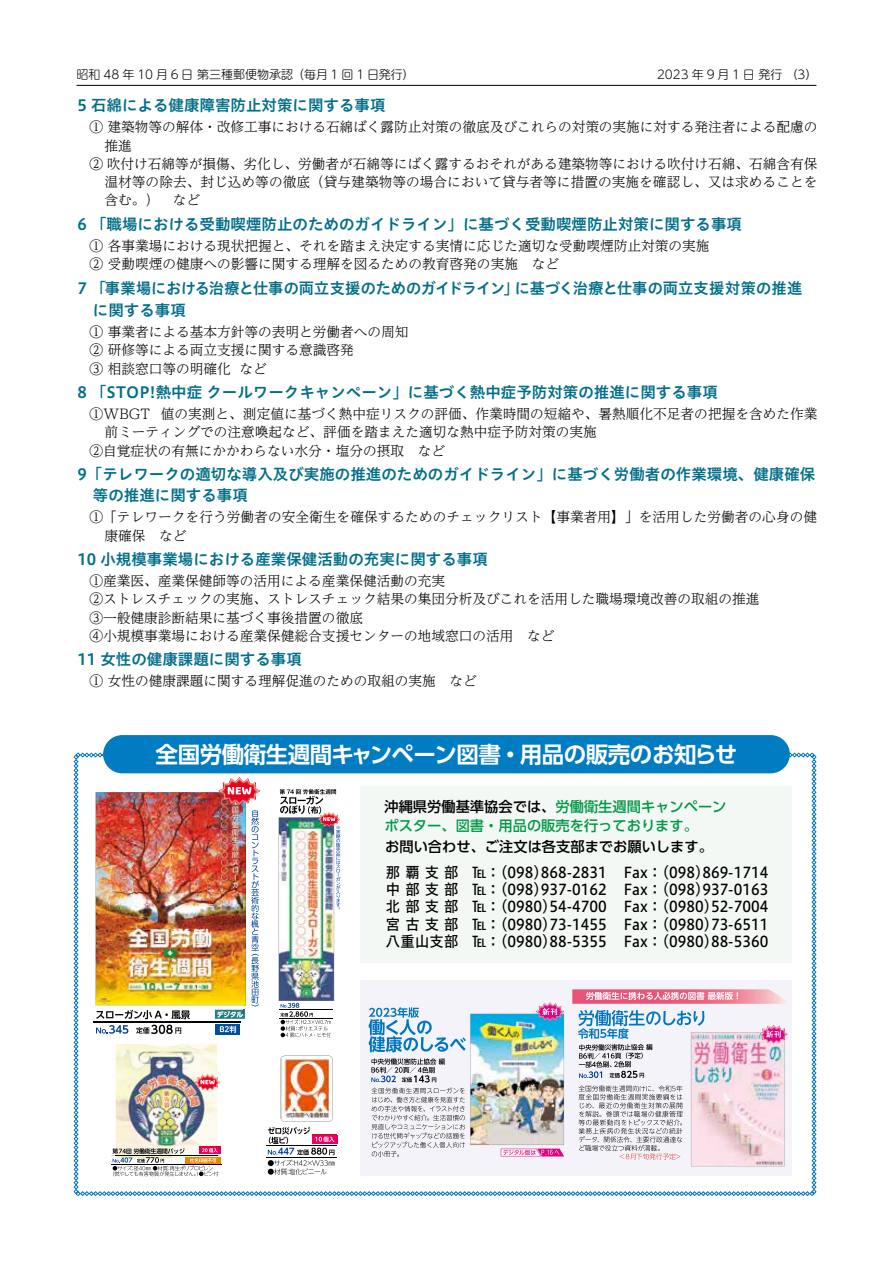
<style>
.page{position:relative;width:893px;height:1263px;background:#fff}
.page>*{position:absolute;margin:0;border:0;box-sizing:border-box;transform-origin:0 0}
.t1{font:700 22.5px "UD Shin Go Pr 6 De";letter-spacing:-.02em;color:#fff}
.t2{font:15.45px/22.5px "Hiragino UD Sans Std W6";color:#026e89}
.t3{font:15px/17.1px "Hiragino UD Sans Std W5";color:#000;text-align:justify;scale:.95 1}
.t4{font:500 14.25px/19.5px "UD Shin Go Pr 6";color:#094}
.t5{font:500 14.25px "UD Shin Go Pr 6";color:#000}
.t6{font:300 13.65px/18.3px "UD Reimin Pro";color:#000}
.t7{font:300 12px "UD Shin M Go Pro";color:#000}
.s1{color:#000}
</style>
<div class="page">
<hr style="left:77px;top:85px;width:739px;height:1px;background:#000">
<div style="left:103px;top:735px;width:687px;height:38px;background:#007cc3;border-radius:19px"></div>
<img style="left:74px;top:753px;width:742px;height:443px">
<p class="t7" style="left:77px;top:65px;width:339px">昭和 48 年 10 月 6 日 第三種郵便物承認（毎月 1 回 1 日発行）</p>
<p class="t7" style="left:657px;top:65px;width:162px">2023 年 9 月1 日 発行（3）</p>
<p class="t2" style="left:77px;top:93px;width:310px">5 石綿による健康障害防止対策に関する事項</p>
<p class="t6" style="left:89px;top:117px;width:729px">① 建築物等の解体・改修工事における石綿ばく露防止対策の徹底及びこれらの対策の実施に対する発注者による配慮の</p>
<p class="t6" style="left:104px;top:136px;width:29px">推進</p>
<p class="t6" style="left:89px;top:154px;width:729px">② 吹付け石綿等が損傷、劣化し、労働者が石綿等にばく露するおそれがある建築物等における吹付け石綿、石綿含有保</p>
<p class="t6" style="left:104px;top:172px;width:714px">温材等の除去、封じ込め等の徹底（貸与建築物等の場合において貸与者等に措置の実施を確認し、又は求めることを</p>
<p class="t6" style="left:104px;top:190px;width:97px">含む。）　など</p>
<p class="t2" style="left:77px;top:212px;width:666px">6 「職場における受動喫煙防止のためのガイドライン」に基づく受動喫煙防止対策に関する事項</p>
<p class="t6" style="left:89px;top:236px;width:621px">① 各事業場における現状把握と、それを踏まえ決定する実情に応じた適切な受動喫煙防止対策の実施<br>② 受動喫煙の健康への影響に関する理解を図るための教育啓発の実施　など</p>
<p class="t2" style="left:77px;top:276px;width:726px">7 「事業場における治療と仕事の両立支援のためのガイドライン」に基づく治療と仕事の両立支援対策の推進　に関する事項</p>
<p class="t6" style="left:89px;top:322px;width:321px">① 事業者による基本方針等の表明と労働者への周知<br>② 研修等による両立支援に関する意識啓発<br>③ 相談窓口等の明確化 など</p>
<p class="t2" style="left:77px;top:380px;width:642px">8 「STOP!熱中症 クールワークキャンペーン」に基づく熱中症予防対策の推進に関する事項</p>
<p class="t6" style="left:89px;top:404px;width:729px">①WBGT 値の実測と、測定値に基づく熱中症リスクの評価、作業時間の短縮や、暑熱順化不足者の把握を含めた作業</p>
<p class="t6" style="left:104px;top:423px;width:494px">前ミーティングでの注意喚起など、評価を踏まえた適切な熱中症予防対策の実施</p>
<p class="t6" style="left:89px;top:441px;width:357px">②自覚症状の有無にかかわらない水分・塩分の摂取　など</p>
<p class="t2" style="left:77px;top:463px;width:739px;line-height:21px">9「テレワークの適切な導入及び実施の推進のためのガイドライン」に基づく労働者の作業環境、健康確保　等の推進に関する事項</p>
<p class="t6" style="left:104px;top:507px;width:714px;text-indent:-15px">①「テレワークを行う労働者の安全衛生を確保するためのチェックリスト【事業者用】」を活用した労働者の心身の健康確保　など</p>
<p class="t2" style="left:77px;top:547px;width:412px">10 小規模事業場における産業保健活動の充実に関する事項</p>
<p class="t6" style="left:89px;top:571px;width:672px">①産業医、産業保健師等の活用による産業保健活動の充実<br>②ストレスチェックの実施、ストレスチェック結果の集団分析及びこれを活用した職場環境改善の取組の推進③一般健康診断結果に基づく事後措置の徹底<br>④小規模事業場における産業保健総合支援センターの地域窓口の活用　など</p>
<p class="t2" style="left:77px;top:647px;width:226px">11 女性の健康課題に関する事項</p>
<p class="t6" style="left:89px;top:672px;width:389px">① 女性の健康課題に関する理解促進のための取組の実施　など</p>
<h1 class="t1" style="left:156px;top:736px;width:583px">全国労働衛生週間キャンペーン図書・用品の販売のお知らせ</h1>
<p class="t4" style="left:384px;top:796px;width:343px"><span class="s1">沖縄県労働基準協会では、</span>労働衛生週間キャンペーンポスター、図書・用品の販売を行っております。</p>
<p class="t5" style="left:385px;top:835px;width:329px">お問い合わせ、ご注文は各支部までお願いします。</p>
<p class="t3" style="left:472px;top:863px;width:143px">℡：(098)868-2831 ℡：(098)937-0162 ℡：(0980)54-4700 ℡：(0980)73-1455 ℡：(0980)88-5355</p>
<p class="t3" style="left:386px;top:863px;width:78px">那覇支部中部支部北部支部宮古支部八重山支部</p>
<p class="t3" style="left:623px;top:863px;width:154px">Fax：(098)869-1714<br>Fax：(098)937-0163<br>Fax：(0980)52-7004<br>Fax：(0980)73-6511<br>Fax：(0980)88-5360</p>
</div>
